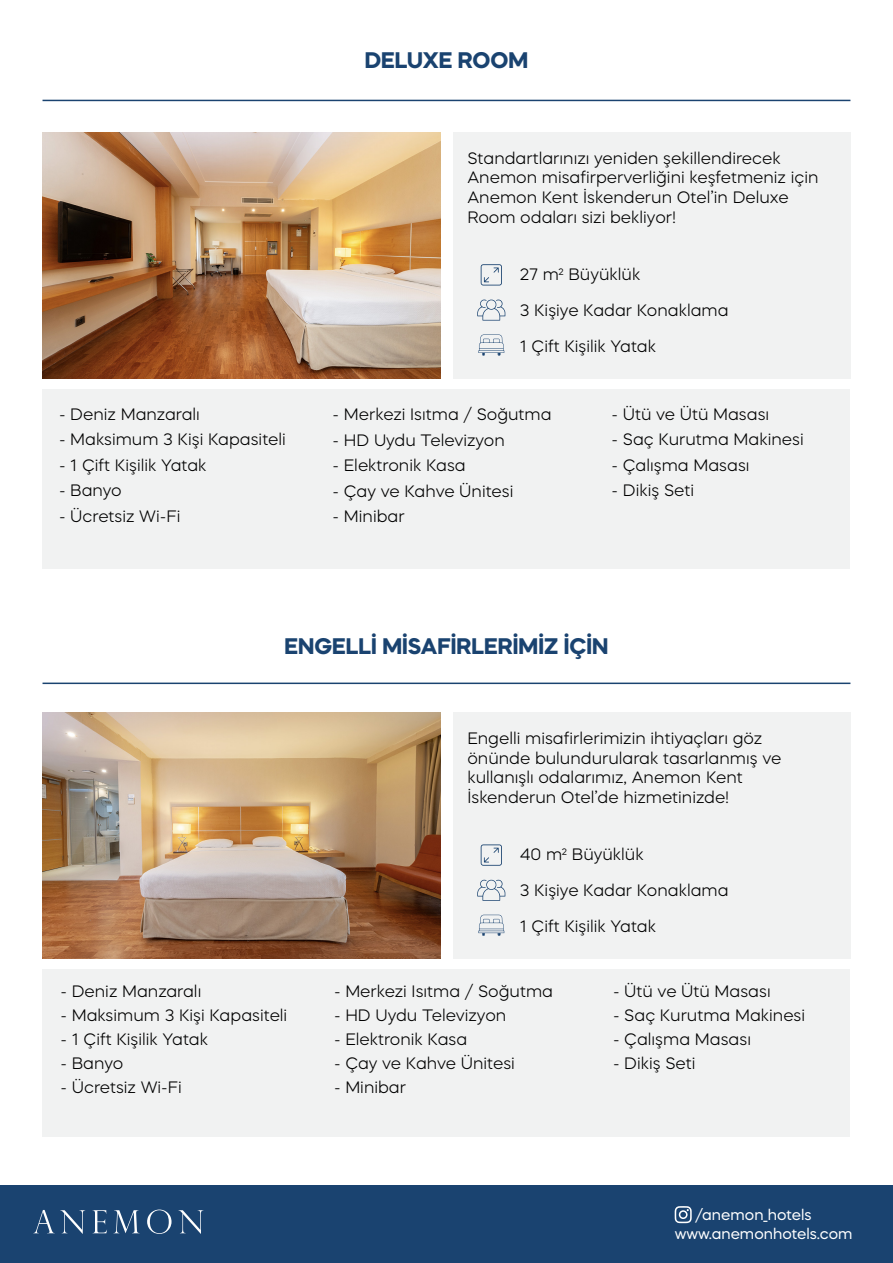
<style>
.page{position:relative;width:893px;height:1263px;background:#fff}
.page>*{position:absolute;margin:0;border:0;box-sizing:border-box;transform-origin:0 0}
.t1{font:700 22.5px "Mazzard H";color:#1a4370}
.t2{font:300 16.5px/19.8px "Mazzard H";color:#000}
.t3{font:15px/19px "Mazzard H";color:#fff}
</style>
<div class="page">
<div style="left:0;top:1185px;width:893px;height:78px;background:#1a4370"></div>
<svg style="left:33px;top:1210px;width:52px;height:24px"></svg>
<svg style="left:93px;top:1210px;width:14px;height:23px"></svg>
<svg style="left:114px;top:1210px;width:25px;height:23px"></svg>
<svg style="left:147px;top:1209px;width:25px;height:25px"></svg>
<svg style="left:178px;top:1210px;width:25px;height:24px"></svg>
<svg style="left:675px;top:1206px;width:17px;height:17px"></svg>
<div style="left:453px;top:712px;width:397px;height:247px;background:#f1f2f2"></div>
<div style="left:43px;top:969px;width:807px;height:168px;background:#f1f2f2"></div>
<hr style="left:43px;top:682px;width:807px;height:2px;background:#1a4370">
<img style="left:43px;top:712px;width:398px;height:247px">
<svg style="left:478px;top:915px;width:26px;height:21px"></svg>
<svg style="left:477px;top:879px;width:28px;height:22px"></svg>
<svg style="left:481px;top:844px;width:21px;height:22px"></svg>
<hr style="left:43px;top:100px;width:807px;height:1px;background:#1a4370">
<div style="left:453px;top:132px;width:397px;height:247px;background:#f1f2f2"></div>
<div style="left:43px;top:389px;width:807px;height:180px;background:#f1f2f2"></div>
<img style="left:43px;top:132px;width:398px;height:247px">
<svg style="left:478px;top:334px;width:26px;height:22px"></svg>
<svg style="left:477px;top:299px;width:28px;height:22px"></svg>
<svg style="left:481px;top:264px;width:21px;height:21px"></svg>
<h1 class="t1" style="left:365px;top:45px;width:165px">DELUXE ROOM</h1>
<p class="t2" style="left:467px;top:148px;width:353px">Standartlarınızı yeniden şekillendirecek Anemon misafirperverliğini keşfetmeniz için Anemon Kent İskenderun Otel’in Deluxe Room odaları sizi bekliyor!</p>
<p class="t2" style="left:59px;top:404px;width:142px">- Deniz Manzaralı</p>
<p class="t2" style="left:59px;top:429px;width:228px">- Maksimum 3 Kişi Kapasiteli</p>
<p class="t2" style="left:59px;top:455px;width:149px">- 1 Çift Kişilik Yatak</p>
<p class="t2" style="left:59px;top:480px;width:64px">- Banyo</p>
<p class="t2" style="left:59px;top:506px;width:123px">- Ücretsiz Wi-Fi</p>
<p class="t2" style="left:520px;top:264px;width:122px">27 m2 Büyüklük</p>
<p class="t2" style="left:520px;top:292px;width:210px;line-height:35.4px">3 Kişiye Kadar Konaklama<br>1 Çift Kişilik Yatak</p>
<p class="t2" style="left:333px;top:404px;width:221px">- Merkezi Isıtma / Soğutma</p>
<p class="t2" style="left:333px;top:430px;width:174px">- HD Uydu Televizyon</p>
<p class="t2" style="left:333px;top:455px;width:135px">- Elektronik Kasa</p>
<p class="t2" style="left:333px;top:481px;width:182px">- Çay ve Kahve Ünitesi</p>
<p class="t2" style="left:333px;top:506px;width:74px">- Minibar</p>
<p class="t2" style="left:612px;top:404px;width:159px">- Ütü ve Ütü Masası</p>
<p class="t2" style="left:612px;top:429px;width:194px">- Saç Kurutma Makinesi</p>
<p class="t2" style="left:612px;top:455px;width:139px">- Çalışma Masası</p>
<p class="t2" style="left:612px;top:480px;width:84px">- Dikiş Seti</p>
<h1 class="t1" style="left:285px;top:631px;width:325px">ENGELLİ MİSAFİRLERİMİZ İÇİN</h1>
<p class="t2" style="left:467px;top:728px;width:315px">Engelli misafirlerimizin ihtiyaçları göz önünde bulundurularak tasarlanmış ve kullanışlı odalarımız, Anemon Kent İskenderun Otel’de hizmetinizde!</p>
<p class="t2" style="left:60px;top:981px;width:142px">- Deniz Manzaralı</p>
<p class="t2" style="left:60px;top:1005px;width:228px">- Maksimum 3 Kişi Kapasiteli</p>
<p class="t2" style="left:60px;top:1029px;width:149px">- 1 Çift Kişilik Yatak</p>
<p class="t2" style="left:60px;top:1053px;width:64px">- Banyo</p>
<p class="t2" style="left:60px;top:1077px;width:123px">- Ücretsiz Wi-Fi</p>
<p class="t2" style="left:520px;top:844px;width:125px">40 m2 Büyüklük</p>
<p class="t2" style="left:520px;top:873px;width:210px;line-height:35.4px">3 Kişiye Kadar Konaklama<br>1 Çift Kişilik Yatak</p>
<p class="t2" style="left:334px;top:981px;width:221px">- Merkezi Isıtma / Soğutma</p>
<p class="t2" style="left:334px;top:1005px;width:174px">- HD Uydu Televizyon</p>
<p class="t2" style="left:334px;top:1029px;width:135px">- Elektronik Kasa</p>
<p class="t2" style="left:334px;top:1053px;width:182px">- Çay ve Kahve Ünitesi</p>
<p class="t2" style="left:334px;top:1077px;width:74px">- Minibar</p>
<p class="t2" style="left:613px;top:981px;width:159px">- Ütü ve Ütü Masası</p>
<p class="t2" style="left:613px;top:1005px;width:194px">- Saç Kurutma Makinesi</p>
<p class="t2" style="left:613px;top:1029px;width:139px">- Çalışma Masası</p>
<p class="t2" style="left:613px;top:1053px;width:84px">- Dikiş Seti</p>
<p class="t3" style="left:675px;top:1204px;width:179px;text-indent:21px">/anemon_hotels www.anemonhotels.com</p>
</div>
